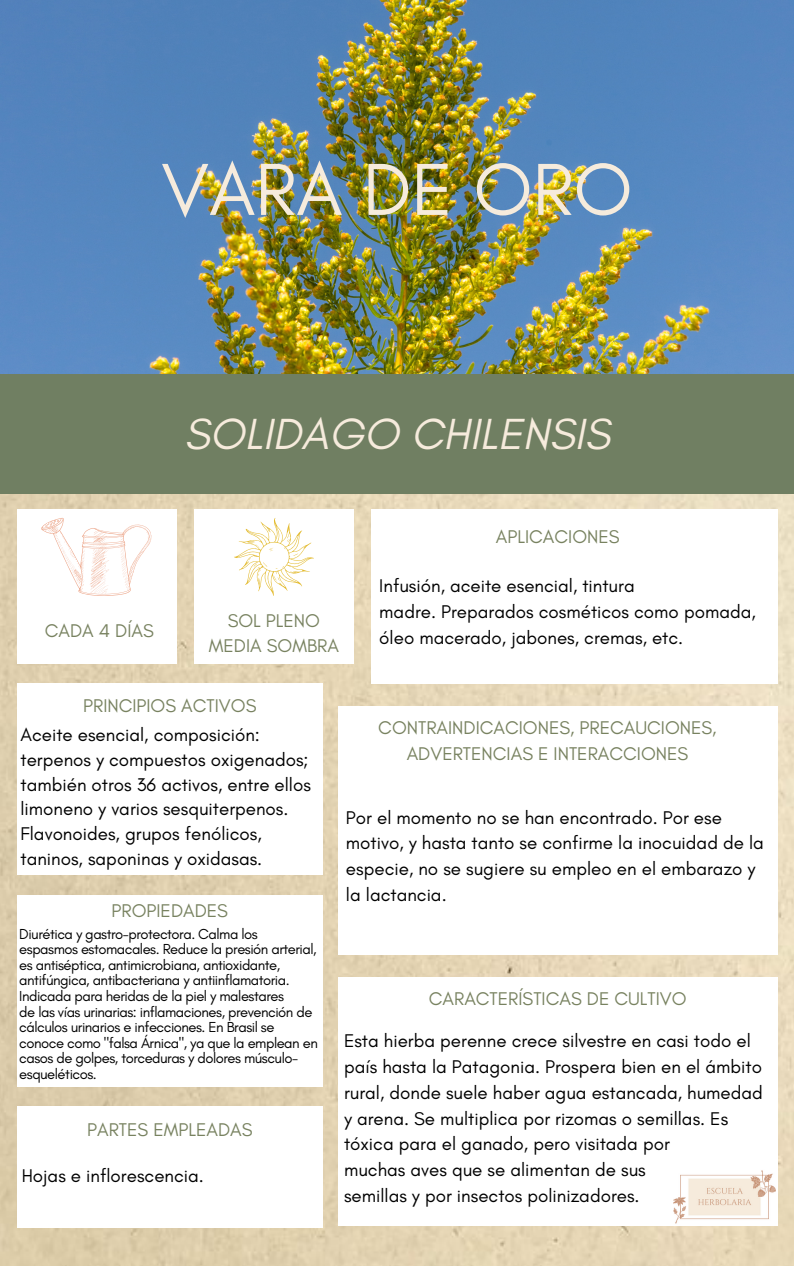
<style>
.page{position:relative;width:794px;height:1266px;background:#fff}
.page>*{position:absolute;margin:0;border:0;box-sizing:border-box;transform-origin:0 0}
.t1{font:75px "Glacial Indifference";color:#f6ebdc}
.t2{font:italic 44.4px "Glacial Indifference";color:#f6ebdc}
.t3{font:18.75px/25.9px "Glacial Indifference";color:#000}
.t4{font:18.75px/25.9px "Glacial Indifference";color:#788260;text-align:center}
.t5{font:14.77px/15.5px "Glacial Indifference";letter-spacing:-.035em;color:#000}
</style>
<div class="page">
<img style="left:0;top:493px;width:793px;height:773px">
<img style="left:0;top:0;width:793px;height:374px">
<div style="left:0;top:374px;width:793px;height:119px;background:#707f62"></div>
<div style="left:17px;top:509px;width:159px;height:154px;background:#fff"></div>
<div style="left:194px;top:509px;width:159px;height:154px;background:#fff"></div>
<div style="left:17px;top:683px;width:305px;height:192px;background:#fff"></div>
<div style="left:338px;top:706px;width:439px;height:248px;background:#fff"></div>
<div style="left:338px;top:977px;width:439px;height:248px;background:#fff"></div>
<div style="left:371px;top:509px;width:406px;height:174px;background:#fff"></div>
<div style="left:17px;top:895px;width:305px;height:191px;background:#fff"></div>
<div style="left:17px;top:1106px;width:305px;height:122px;background:#fff"></div>
<svg style="left:41px;top:518px;width:111px;height:78px"></svg>
<svg style="left:234px;top:518px;width:80px;height:78px"></svg>
<img style="left:673px;top:1170px;width:101px;height:54px">
<p class="t1" style="left:161px;top:144px;width:472px">VARA DE ORO</p>
<p class="t2" style="left:184px;top:406px;width:427px">SOLIDAGO CHILENSIS</p>
<p class="t4" style="left:45px;top:618px;width:111px">CADA 4 DÍAS</p>
<p class="t4" style="left:227px;top:607px;width:94px">SOL PLENO</p>
<p class="t4" style="left:209px;top:633px;width:132px">MEDIA SOMBRA</p>
<p class="t4" style="left:495px;top:524px;width:125px">APLICACIONES</p>
<p class="t3" style="left:379px;top:572px;width:257px">Infusión, aceite esencial, tintura</p>
<p class="t3" style="left:379px;top:598px;width:378px">madre. Preparados cosméticos como pomada,</p>
<p class="t3" style="left:379px;top:624px;width:305px">óleo macerado, jabones, cremas, etc.</p>
<p class="t4" style="left:83px;top:692px;width:175px">PRINCIPIOS ACTIVOS</p>
<p class="t3" style="left:20px;top:721px;width:241px">Aceite esencial, composición:</p>
<p class="t3" style="left:20px;top:747px;width:292px;line-height:24.8px">terpenos y compuestos oxigenados; también otros 36 activos, entre ellos limoneno y varios sesquiterpenos.<br>Flavonoides, grupos fenólicos, taninos, saponinas y oxidasas.</p>
<p class="t4" style="left:112px;top:897px;width:118px">PROPIEDADES</p>
<p class="t4" style="left:378px;top:715px;width:339px">CONTRAINDICACIONES, PRECAUCIONES,<br>ADVERTENCIAS E INTERACCIONES</p>
<p class="t3" style="left:346px;top:804px;width:419px">Por el momento no se han encontrado. Por ese motivo, y hasta tanto se confirme la inocuidad de la especie, no se sugiere su empleo en el embarazo y la lactancia.</p>
<p class="t5" style="left:19px;top:926px;width:240px">Diurética y gastro-protectora. Calma los</p>
<p class="t5" style="left:19px;top:941px;width:298px">espasmos estomacales. Reduce la presión arterial, es antiséptica, antimicrobiana, antioxidante, antifúngica, antibacteriana y antiinflamatoria.<br>Indicada para heridas de la piel y malestares</p>
<p class="t5" style="left:19px;top:1003px;width:294px">de las vías urinarias: inflamaciones, prevención de cálculos urinarios e infecciones. En Brasil se</p>
<p class="t5" style="left:19px;top:1034px;width:300px">conoce como "falsa Árnica", ya que la emplean en casos de golpes, torceduras y dolores músculo&shy;esqueléticos.</p>
<p class="t4" style="left:87px;top:1116px;width:167px">PARTES EMPLEADAS</p>
<p class="t3" style="left:22px;top:1162px;width:184px">Hojas e inflorescencia.</p>
<p class="t4" style="left:428px;top:986px;width:259px">CARACTERÍSTICAS DE CULTIVO</p>
<p class="t3" style="left:344px;top:1027px;width:420px">Esta hierba perenne crece silvestre en casi todo el país hasta la Patagonia. Prospera bien en el ámbito rural, donde suele haber agua estancada, humedad y arena. Se multiplica por rizomas o semillas. Es tóxica para el ganado, pero visitada por</p>
<p class="t3" style="left:344px;top:1156px;width:303px">muchas aves que se alimentan de sus</p>
<p class="t3" style="left:344px;top:1182px;width:297px">semillas y por insectos polinizadores.</p>
</div>
